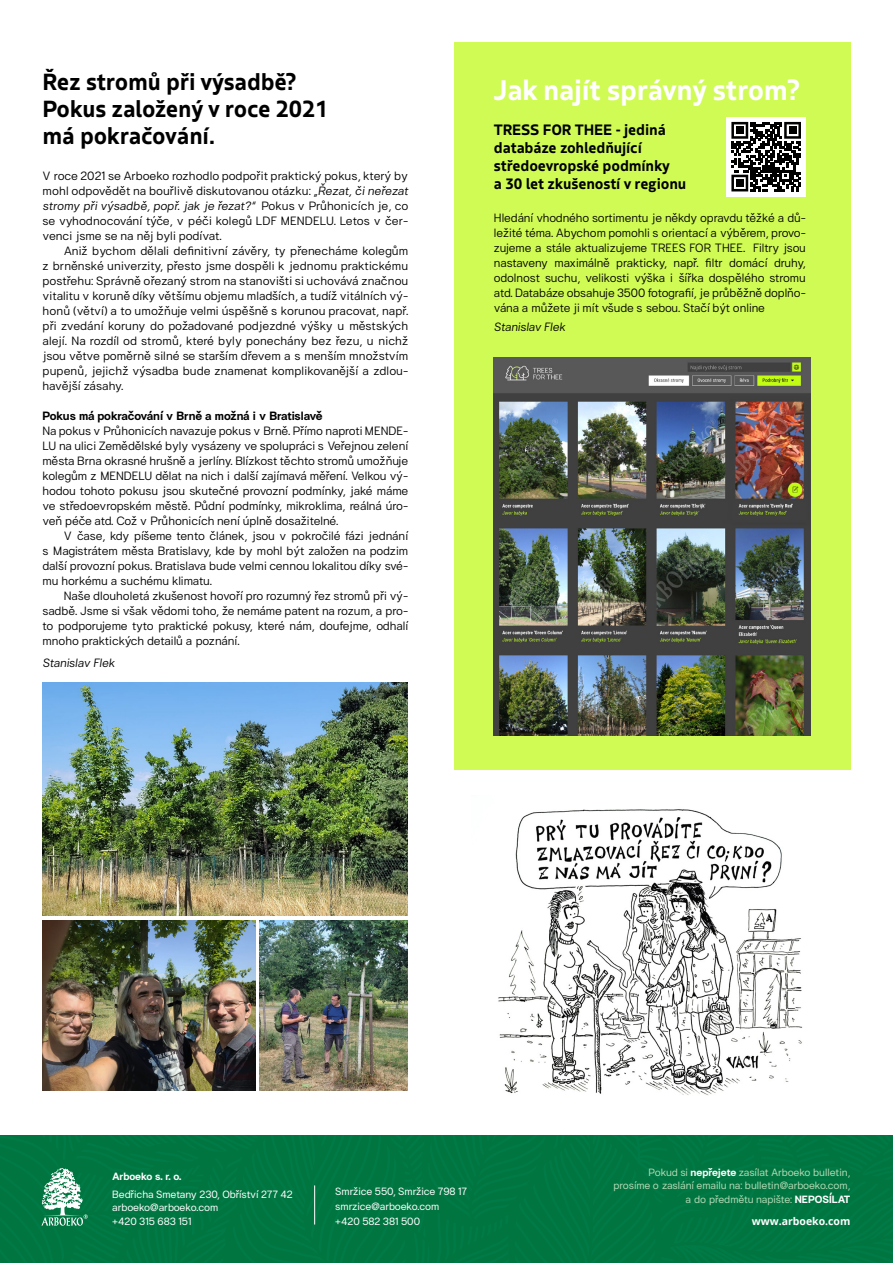
<style>
.page{position:relative;width:893px;height:1263px;background:#fff}
.page>*{position:absolute;margin:0;border:0;box-sizing:border-box;transform-origin:0 0}
.t1{font:700 28.2px "Boreal";letter-spacing:-.01em;color:#fff}
.t2{font:700 23.25px/27px "Boreal";letter-spacing:-.01em;color:#000}
.t3{font:700 15px/18px "Boreal";letter-spacing:-.01em;color:#000}
.t4{font:12px/15px "Hergon Grotesk";color:#000;text-align:justify}
.t5{font:700 12px "Hergon Grotesk";letter-spacing:-.015em;color:#000}
.t6{font:italic 12px "Hergon Grotesk";color:#000}
.t7{font:10.5px/13.5px "Hergon Grotesk";color:#fff}
.t8{font:10.5px/13.5px "Hergon Grotesk";color:#b5dab5;text-align:right}
.t9{font:700 10.5px "Open Sans";color:#fff}
.t10{font:700 10.5px "Hergon Grotesk";letter-spacing:-.015em;color:#fff}
.s1{font-style:italic}
.s2{font-weight:700;color:#fff}
</style>
<div class="page">
<div style="left:454px;top:43px;width:396px;height:727px;background:#d0fb54"></div>
<div style="left:0;top:1135px;width:893px;height:128px;background:#007540"></div>
<hr style="left:314px;top:1185px;width:1px;height:39px;background:#fff">
<img style="left:498px;top:809px;width:305px;height:286px">
<img style="left:494px;top:358px;width:316px;height:378px">
<img style="left:259px;top:920px;width:148px;height:170px">
<img style="left:43px;top:920px;width:212px;height:170px">
<img style="left:43px;top:682px;width:364px;height:234px">
<div style="left:727px;top:117px;width:79px;height:79px;background:#fff"></div>
<svg style="left:731px;top:122px;width:70px;height:69px"></svg>
<div style="left:736px;top:127px;width:7px;height:7px;background:#000"></div>
<div style="left:789px;top:127px;width:7px;height:7px;background:#000"></div>
<div style="left:736px;top:179px;width:7px;height:8px;background:#000"></div>
<h2 class="t2" style="left:43px;top:66px;width:287px">Řez stromů při výsadbě?<br>Pokus založený v roce 2021 má pokračování.</h2>
<p class="t4" style="left:43px;top:168px;width:367px">V roce 2021 se Arboeko rozhodlo podpořit praktický pokus, který by mohl odpovědět na bouřlivě diskutovanou otázku: <span class="s1">„Řezat, či neřezat stromy při výsadbě, popř. jak je řezat?“</span> Pokus v Průhonicích je, co se vyhodnocování týče, v péči kolegů LDF MENDELU. Letos v čer&shy;venci jsme se na něj byli podívat.</p>
<p class="t4" style="left:43px;top:243px;width:367px;text-indent:21px">Aniž bychom dělali definitivní závěry, ty přenecháme kolegům z brněnské univerzity, přesto jsme dospěli k jednomu praktickému postřehu: Správně ořezaný strom na stanovišti si uchovává značnou vitalitu v koruně díky většímu objemu mladších, a tudíž vitálních vý&shy;honů (větví) a to umožňuje velmi úspěšně s korunou pracovat, např. při zvedání koruny do požadované podjezdné výšky u městských alejí. Na rozdíl od stromů, které byly ponechány bez řezu, u nichž jsou větve poměrně silné se starším dřevem a s menším množstvím pupenů, jejichž výsadba bude znamenat komplikovanější a zdlou&shy;havější zásahy.</p>
<p class="t5" style="left:43px;top:408px;width:282px">Pokus má pokračování v Brně a možná i v Bratislavě</p>
<p class="t4" style="left:43px;top:423px;width:367px">Na pokus v Průhonicích navazuje pokus v Brně. Přímo naproti MENDE-LU na ulici Zemědělské byly vysázeny ve spolupráci s Veřejnou zelení města Brna okrasné hrušně a jerlíny. Blízkost těchto stromů umožňuje kolegům z MENDELU dělat na nich i další zajímavá měření. Velkou vý&shy;hodou tohoto pokusu jsou skutečné provozní podmínky, jaké máme ve středoevropském městě. Půdní podmínky, mikroklima, reálná úro&shy;veň péče atd. Což v Průhonicích není úplně dosažitelné.</p>
<p class="t4" style="left:43px;top:528px;width:367px;text-indent:21px">V čase, kdy píšeme tento článek, jsou v pokročilé fázi jednání s Magistrátem města Bratislavy, kde by mohl být založen na podzim další provozní pokus. Bratislava bude velmi cennou lokalitou díky své&shy;mu horkému a suchému klimatu.</p>
<p class="t4" style="left:43px;top:588px;width:367px;text-indent:21px">Naše dlouholetá zkušenost hovoří pro rozumný řez stromů při vý&shy;sadbě. Jsme si však vědomi toho, že nemáme patent na rozum, a pro&shy;to podporujeme tyto praktické pokusy, které nám, doufejme, odhalí mnoho praktických detailů a poznání.</p>
<p class="t6" style="left:43px;top:655px;width:74px">Stanislav Flek</p>
<h1 class="t1" style="left:494px;top:68px;width:307px">Jak najít správný strom?</h1>
<p class="t3" style="left:494px;top:120px;width:194px">TRESS FOR THEE - jediná databáze zohledňující středoevropské podmínky<br>a 30 let zkušeností v regionu</p>
<p class="t4" style="left:494px;top:210px;width:313px">Hledání vhodného sortimentu je někdy opravdu těžké a dů&shy;ležité téma. Abychom pomohli s orientací a výběrem, provo&shy;zujeme a stále aktualizujeme TREES FOR THEE. Filtry jsou nastaveny maximálně prakticky, např. filtr domácí druhy, odolnost suchu, velikosti výška i šířka dospělého stromu atd. Databáze obsahuje 3500 fotografií, je průběžně doplňo&shy;vána a můžete ji mít všude s sebou. Stačí být online</p>
<p class="t6" style="left:494px;top:319px;width:73px">Stanislav Flek</p>
<p class="t10" style="left:112px;top:1169px;width:71px">Arboeko s. r. o.</p>
<p class="t7" style="left:112px;top:1187px;width:182px">Bedřicha Smetany 230, Obříství 277 42 arboeko@arboeko.com<br>+420 315 683 151</p>
<p class="t7" style="left:335px;top:1183px;width:133px;line-height:15px">Smržice 550, Smržice 798 17 smrzice@arboeko.com<br>+420 582 381 500</p>
<p class="t8" style="left:614px;top:1165px;width:238px">Pokud si <span class="s2">nepřejete</span> zasílat Arboeko bulletin, prosíme o zaslání emailu na: bulletin@arboeko.com, a do předmětu napište: <span class="s2">NEPOSÍLAT</span></p>
<p class="t9" style="left:752px;top:1213px;width:100px">www.arboeko.com</p>
</div>
